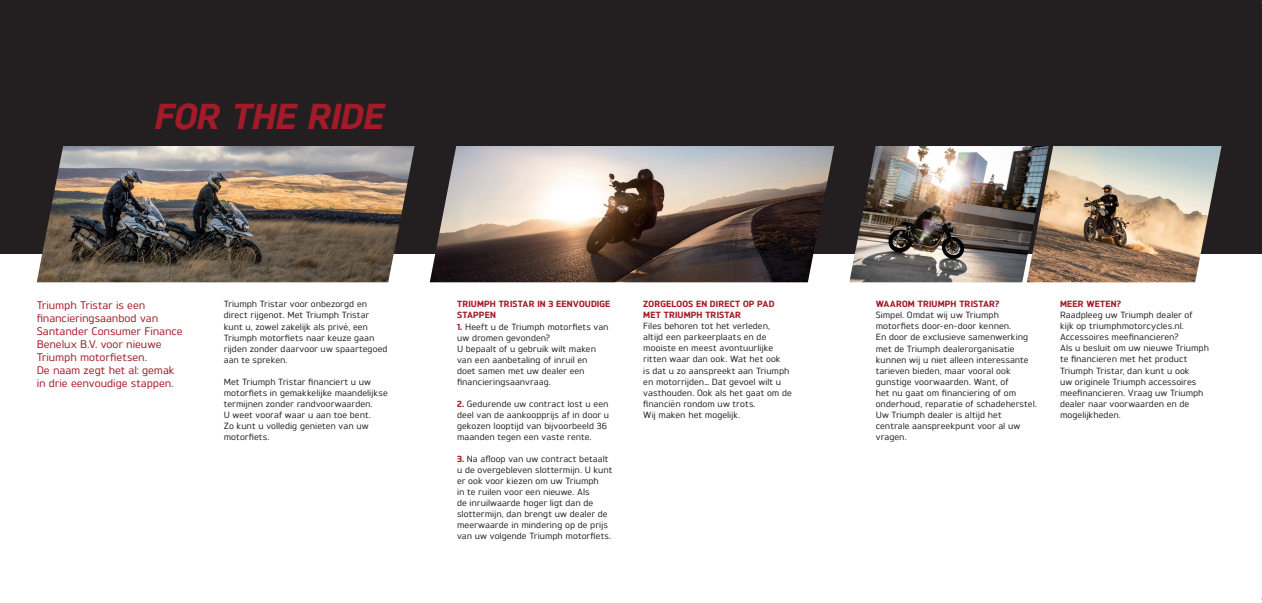
<style>
.page{position:relative;width:1262px;height:603px;background:#fff}
.page>*{position:absolute;margin:0;border:0;box-sizing:border-box;transform-origin:0 0}
.t1{font:italic 800 36px "Triumph Brokman";color:#a31b28}
.t2{font:500 11px/13px "Triumph Brokman";letter-spacing:-.005em;color:#a31b28}
.t3{font:500 9px/11px "Triumph Brokman";letter-spacing:.005em;color:#231f20}
.t4{font:800 9px/11px "Triumph Brokman";letter-spacing:.015em;color:#a31b28}
.s1{font-weight:800;color:#a31b28}
</style>
<div class="page">
<div style="left:0;top:0;width:1262px;height:254px;background:#231f20"></div>
<img style="left:37px;top:146px;width:378px;height:136px">
<img style="left:430px;top:146px;width:404px;height:136px">
<img style="left:849px;top:146px;width:178px;height:136px">
<img style="left:1027px;top:146px;width:195px;height:136px">
<h1 class="t1" style="left:153px;top:91px;width:240px">FOR THE RIDE</h1>
<p class="t2" style="left:37px;top:298px;width:147px">Triumph Tristar is een financieringsaanbod van<br>Santander Consumer Finance<br>Benelux B.V. voor nieuwe<br>Triumph motorfietsen.<br>De naam zegt het al: gemak in drie eenvoudige stappen.</p>
<p class="t3" style="left:224px;top:298px;width:165px">Triumph Tristar voor onbezorgd en direct rijgenot. Met Triumph Tristar kunt u, zowel zakelijk als privé, een Triumph motorfiets naar keuze gaan rijden zonder daarvoor uw spaartegoed aan te spreken.</p>
<p class="t3" style="left:224px;top:375px;width:165px">Met Triumph Tristar financiert u uw motorfiets in gemakkelijke maandelijkse termijnen zonder randvoorwaarden.<br>U weet vooraf waar u aan toe bent.<br>Zo kunt u volledig genieten van uw motorfiets.</p>
<p class="t4" style="left:457px;top:298px;width:155px">TRIUMPH TRISTAR IN 3 EENVOUDIGE<br>STAPPEN</p>
<p class="t3" style="left:457px;top:320px;width:153px"><span class="s1">1.</span> Heeft u de Triumph motorfiets van uw dromen gevonden?<br>U bepaalt of u gebruik wilt maken van een aanbetaling of inruil en<br>doet samen met uw dealer een financieringsaanvraag.</p>
<p class="t3" style="left:457px;top:397px;width:154px"><span class="s1">2.</span> Gedurende uw contract lost u een deel van de aankoopprijs af in door u gekozen looptijd van bijvoorbeeld 36 maanden tegen een vaste rente.</p>
<p class="t3" style="left:457px;top:452px;width:157px"><span class="s1">3.</span> Na afloop van uw contract betaalt u de overgebleven slottermijn. U kunt er ook voor kiezen om uw Triumph<br>in te ruilen voor een nieuwe. Als<br>de inruilwaarde hoger ligt dan de slottermijn, dan brengt uw dealer de meerwaarde in mindering op de prijs van uw volgende Triumph motorfiets.</p>
<p class="t4" style="left:643px;top:298px;width:133px">ZORGELOOS EN DIRECT OP PAD<br>MET TRIUMPH TRISTAR</p>
<p class="t3" style="left:643px;top:320px;width:150px">Files behoren tot het verleden, altijd een parkeerplaats en de mooiste en meest avontuurlijke ritten waar dan ook. Wat het ook<br>is dat u zo aanspreekt aan Triumph en motorrijden… Dat gevoel wilt u vasthouden. Ook als het gaat om de financiën rondom uw trots.<br>Wij maken het mogelijk.</p>
<p class="t4" style="left:876px;top:298px;width:125px">WAAROM TRIUMPH TRISTAR?</p>
<p class="t3" style="left:876px;top:309px;width:162px">Simpel. Omdat wij uw Triumph motorfiets door-en-door kennen.<br>En door de exclusieve samenwerking met de Triumph dealerorganisatie kunnen wij u niet alleen interessante tarieven bieden, maar vooral ook gunstige voorwaarden. Want, of<br>het nu gaat om financiering of om onderhoud, reparatie of schadeherstel.<br>Uw Triumph dealer is altijd het centrale aanspreekpunt voor al uw vragen.</p>
<p class="t4" style="left:1060px;top:298px;width:63px">MEER WETEN?</p>
<p class="t3" style="left:1060px;top:309px;width:150px">Raadpleeg uw Triumph dealer of<br>kijk op triumphmotorcycles.nl.<br>Accessoires meefinancieren?<br>Als u besluit om uw nieuwe Triumph te financieren met het product<br>Triumph Tristar, dan kunt u ook<br>uw originele Triumph accessoires meefinancieren. Vraag uw Triumph dealer naar voorwaarden en de mogelijkheden.</p>
</div>
